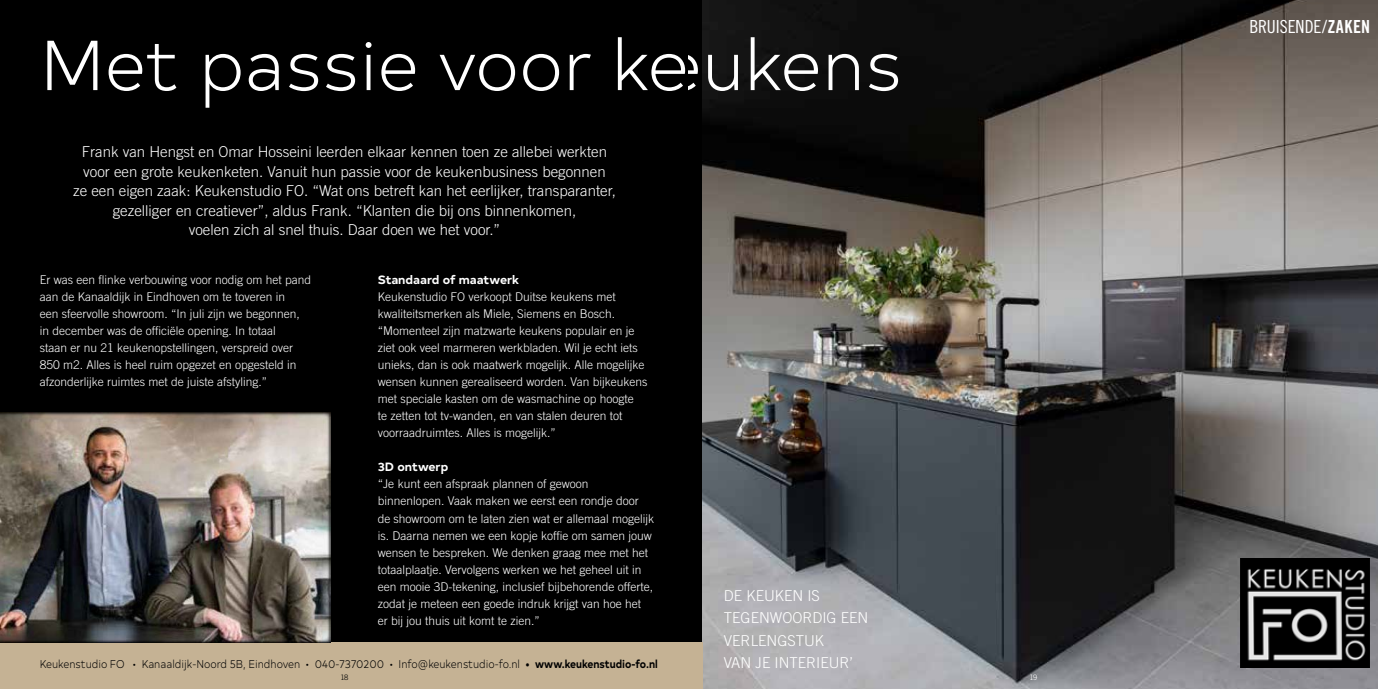
<style>
.page{position:relative;width:1378px;height:689px;background:#fff}
.page>*{position:absolute;margin:0;border:0;box-sizing:border-box;transform-origin:0 0}
.t1{font:300 70.5px "Typold";color:#fff}
.t2{font:18px "Trade Gothic LT Std Cn 18";letter-spacing:-.005em;color:#fff}
.t3{font:300 15px/19.5px "Trade Gothic LT Std";color:#fff;text-align:center}
.t4{font:300 12px/17px "Trade Gothic LT Std";color:#fff}
.t5{font:700 12px "Typold";color:#fff}
.t6{font:300 11.25px "Typold";color:#000;scale:.9 1}
.t7{font:300 7.5px "Trade Gothic LT Std";color:#000}
.t8{font:300 7.5px "Trade Gothic LT Std";color:#fff}
.s1{font-weight:500}
.s2{font-weight:700}
.s3{font-family:"Trade Gothic LT Std Bd Cn 20"}
</style>
<div class="page">
<div style="left:0;top:0;width:689px;height:689px;background:#000"></div>
<div style="left:0;top:642px;width:689px;height:47px;background:#c5b294"></div>
<img style="left:0;top:412px;width:330px;height:230px">
<img style="left:703px;top:0;width:675px;height:689px">
<div style="left:689px;top:642px;width:14px;height:47px;background:#c5b294"></div>
<img style="left:1240px;top:559px;width:129px;height:109px">
<h1 class="t1" style="left:40px;top:11px;width:851px">Met passie voor keukens</h1>
<h1 class="t1" style="left:52px;top:11px;width:851px">Met passie voor keukens</h1>
<p class="t3" style="left:73px;top:142px;width:544px">Frank van Hengst en Omar Hosseini leerden elkaar kennen toen ze allebei werkten voor een grote keukenketen. Vanuit hun passie voor de keukenbusiness begonnen<br>ze een eigen zaak: Keukenstudio FO. “Wat ons betreft kan het eerlijker, transparanter, gezelliger en creatiever”, aldus Frank. “Klanten die bij ons binnenkomen,<br>voelen zich al snel thuis. Daar doen we het voor.”</p>
<p class="t5" style="left:378px;top:270px;width:143px">Standaard of maatwerk</p>
<p class="t4" style="left:378px;top:288px;width:271px">Keukenstudio FO verkoopt Duitse keukens met kwaliteitsmerken als Miele, Siemens en Bosch. “Momenteel zijn matzwarte keukens populair en je ziet ook veel marmeren werkbladen. Wil je echt iets unieks, dan is ook maatwerk mogelijk. Alle mogelijke wensen kunnen gerealiseerd worden. Van bijkeukens met speciale kasten om de wasmachine op hoogte<br>te zetten tot tv-wanden, en van stalen deuren tot voorraadruimtes. Alles is mogelijk.”</p>
<p class="t5" style="left:378px;top:457px;width:72px">3D ontwerp</p>
<p class="t4" style="left:378px;top:475px;width:278px">“Je kunt een afspraak plannen of gewoon binnenlopen. Vaak maken we eerst een rondje door de showroom om te laten zien wat er allemaal mogelijk is. Daarna nemen we een kopje koffie om samen jouw wensen te bespreken. We denken graag mee met het totaalplaatje. Vervolgens werken we het geheel uit in een mooie 3D-tekening, inclusief bijbehorende offerte, zodat je meteen een goede indruk krijgt van hoe het er bij jou thuis uit komt te zien.”</p>
<p class="t4" style="left:40px;top:271px;width:273px">Er was een flinke verbouwing voor nodig om het pand aan de Kanaaldijk in Eindhoven om te toveren in<br>een sfeervolle showroom. “In juli zijn we begonnen, in december was de officiële opening. In totaal<br>staan er nu 21 keukenopstellingen, verspreid over 850 m2. Alles is heel ruim opgezet en opgesteld in afzonderlijke ruimtes met de juiste afstyling.”</p>
<p class="t6" style="left:40px;top:655px;width:688px">Keukenstudio FO • Kanaaldijk-Noord 5B, Eindhoven • 040-7370200 • Info@keukenstudio-fo.nl <span class="s1">•</span> <span class="s2">www.keukenstudio-fo.nl</span></p>
<p class="t3" style="left:724px;top:584px;width:146px;line-height:22.5px;text-align:left">DE KEUKEN IS<br>TEGENWOORDIG EEN<br>VERLENGSTUK<br>VAN JE INTERIEUR’</p>
<p class="t7" style="left:340px;top:672px;width:9px">18</p>
<p class="t8" style="left:1029px;top:672px;width:9px">19</p>
<h2 class="t2" style="left:1249px;top:16px;width:122px">BRUISENDE/<span class="s3">ZAKEN</span></h2>
</div>
